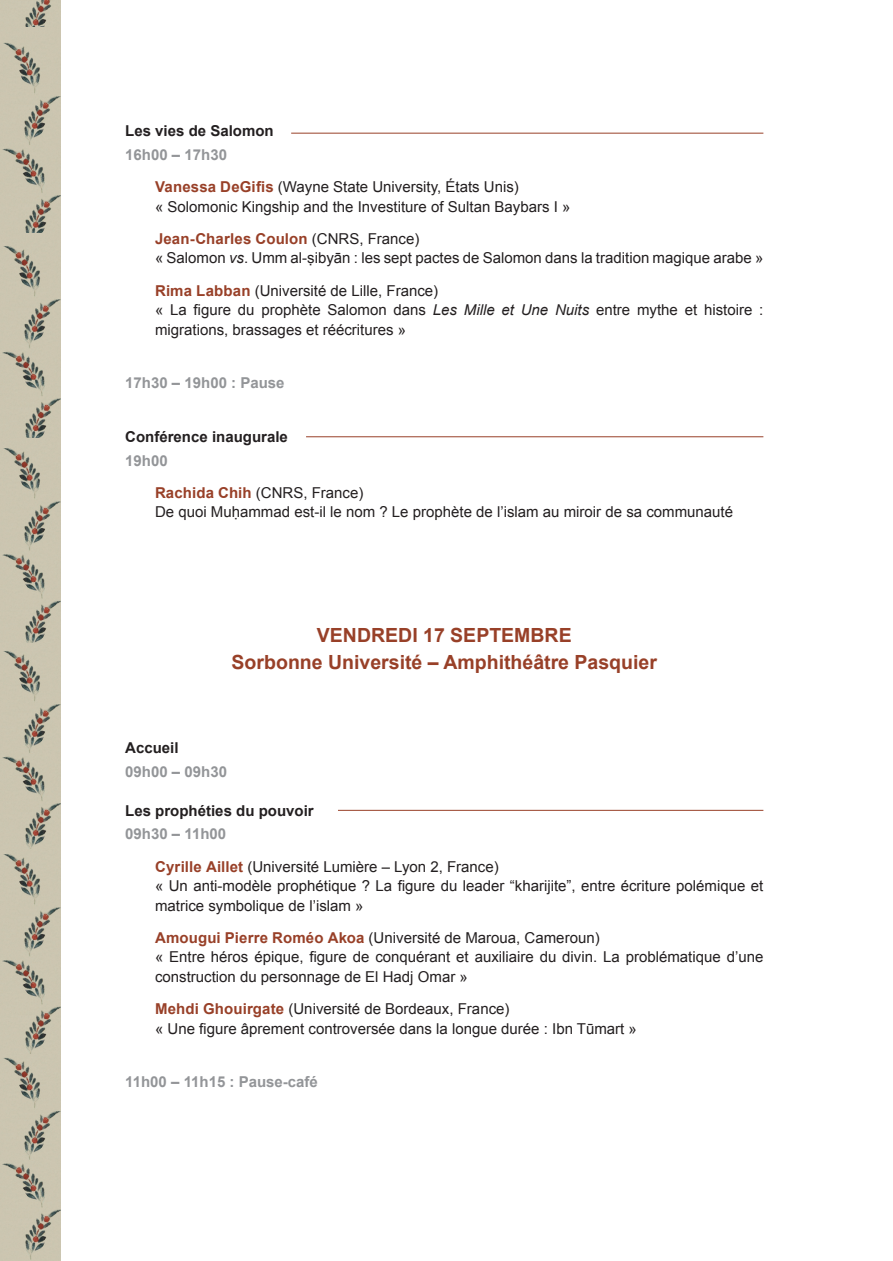
<style>
.page{position:relative;width:893px;height:1261px;background:#fff}
.page>*{position:absolute;margin:0;border:0;box-sizing:border-box;transform-origin:0 0}
.t1{font:700 19.5px/27px "Arial";color:#984028;text-align:center}
.t2{font:15px/32.2px "Arial";color:#231f20}
.t3{font:700 15px "Arial";color:#231f20}
.t4{font:700 15px "Arial";color:#939598}
.s1{font-weight:700;color:#939598}
.s2{font-weight:700;color:#984028}
.s3{font-style:italic}
</style>
<div class="page">
<hr style="left:291px;top:133px;width:472px;height:1px;background:#984028">
<hr style="left:306px;top:436px;width:457px;height:1px;background:#984028">
<hr style="left:338px;top:810px;width:425px;height:1px;background:#984028">
<img style="left:0;top:1053px;width:60px;height:208px">
<img style="left:0;top:848px;width:60px;height:205px">
<img style="left:0;top:643px;width:60px;height:205px">
<img style="left:0;top:438px;width:60px;height:205px">
<img style="left:0;top:232px;width:60px;height:206px">
<img style="left:0;top:27px;width:60px;height:205px">
<img style="left:0;top:0;width:60px;height:27px">
<p class="t3" style="left:125px;top:121px;width:150px">Les vies de Salomon</p>
<p class="t2" style="left:155px;top:139px;width:365px;text-indent:-30px"><span class="s1">16h00 – 17h30<br></span><span class="s2">Vanessa DeGifis</span> (Wayne State University, États Unis)</p>
<p class="t2" style="left:155px;top:190px;width:417px">« Solomonic Kingship and the Investiture of Sultan Baybars I »<br><span class="s2">Jean-Charles Coulon</span> (CNRS, France)</p>
<p class="t2" style="left:155px;top:242px;width:610px">« Salomon <span class="s3">vs</span>. Umm al-ṣibyān : les sept pactes de Salomon dans la tradition magique arabe »<br><span class="s2">Rima Labban</span> (Université de Lille, France)</p>
<p class="t2" style="left:155px;top:300px;width:610px;line-height:19.5px">« La figure du prophète Salomon dans <span class="s3">Les Mille et Une Nuits</span> entre mythe et histoire : migrations, brassages et réécritures »</p>
<p class="t4" style="left:125px;top:373px;width:161px">17h30 – 19h00 : Pause</p>
<p class="t3" style="left:125px;top:426px;width:164px">Conférence inaugurale</p>
<p class="t2" style="left:155px;top:444px;width:210px;text-indent:-30px"><span class="s1">19h00<br></span><span class="s2">Rachida Chih</span> (CNRS, France)</p>
<p class="t2" style="left:155px;top:496px;width:579px">De quoi Muḥammad est-il le nom ? Le prophète de l’islam au miroir de sa communauté</p>
<h1 class="t1" style="left:232px;top:622px;width:427px">VENDREDI 17 SEPTEMBRE<br>Sorbonne Université ‒ Amphithéâtre Pasquier</h1>
<p class="t3" style="left:125px;top:738px;width:55px">Accueil</p>
<p class="t4" style="left:125px;top:761px;width:103px">09h00 – 09h30</p>
<p class="t3" style="left:125px;top:800px;width:190px">Les prophéties du pouvoir</p>
<p class="t2" style="left:155px;top:818px;width:345px;text-indent:-30px"><span class="s1">09h30 – 11h00<br></span><span class="s2">Cyrille Aillet</span> (Université Lumière – Lyon 2, France)</p>
<p class="t2" style="left:155px;top:876px;width:610px;line-height:19.5px">« Un anti-modèle prophétique ? La figure du leader “kharijite”, entre écriture polémique et matrice symbolique de l’islam »</p>
<p class="t2" style="left:155px;top:928px;width:610px;line-height:19.5px"><span class="s2">Amougui Pierre Roméo Akoa</span> (Université de Maroua, Cameroun)<br>« Entre héros épique, figure de conquérant et auxiliaire du divin. La problématique d’une construction du personnage de El Hadj Omar »</p>
<p class="t2" style="left:155px;top:999px;width:483px;line-height:19.5px"><span class="s2">Mehdi Ghouirgate</span> (Université de Bordeaux, France)<br>« Une figure âprement controversée dans la longue durée : Ibn Tūmart »</p>
<p class="t4" style="left:125px;top:1072px;width:194px">11h00 – 11h15 : Pause-café</p>
</div>
